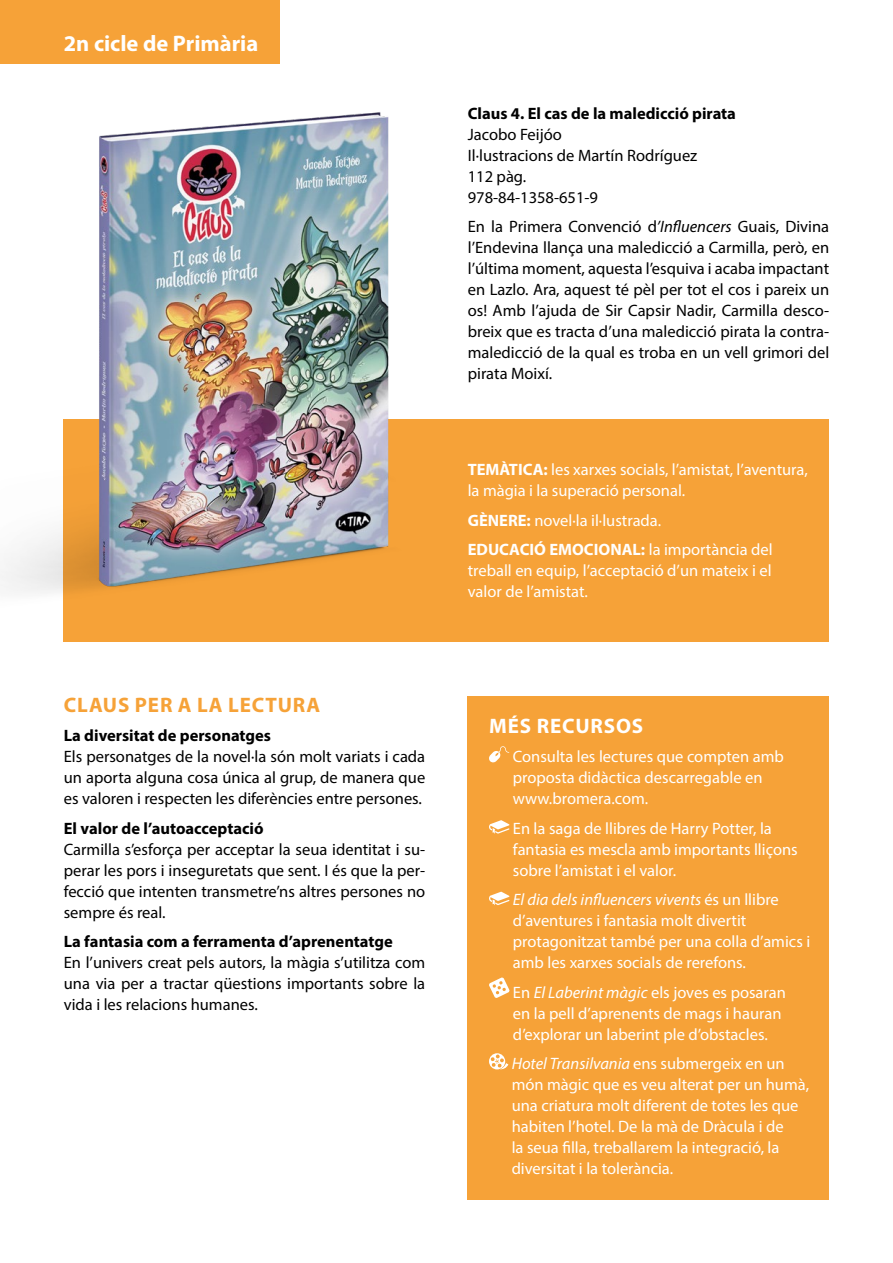
<style>
.page{position:relative;width:893px;height:1263px;background:#fff}
.page>*{position:absolute;margin:0;border:0;box-sizing:border-box;transform-origin:0 0}
.t1{font:700 22.5px "Myriad Pro";color:#fff}
.Títol_Claus_1{font:700 21px "Myriad Pro";letter-spacing:.04em;color:#f6a238}
.t2{font:700 21px "Myriad Pro";letter-spacing:.04em;color:#fff}
.Temàtica__gènere{font:16.5px/21px "Myriad Pro";color:#fff}
.Text{font:16.5px/21px "Myriad Pro";color:#000;text-align:justify}
.Títol_Claus_2{font:700 16.5px "Myriad Pro";color:#000}
.s1{font-style:italic}
.s2{font-weight:700}
</style>
<div class="page">
<div style="left:64px;top:419px;width:765px;height:223px;background:#f6a238"></div>
<div style="left:468px;top:696px;width:361px;height:503px;background:#f6a238"></div>
<div style="left:0;top:0;width:280px;height:64px;background:#f6a238"></div>
<img style="left:0;top:112px;width:389px;height:512px">
<svg style="left:489px;top:746px;width:20px;height:17px"></svg>
<svg style="left:489px;top:820px;width:20px;height:14px"></svg>
<svg style="left:489px;top:892px;width:20px;height:13px"></svg>
<svg style="left:489px;top:977px;width:21px;height:21px"></svg>
<svg style="left:489px;top:1053px;width:19px;height:16px"></svg>
<h1 class="t1" style="left:64px;top:29px;width:196px">2n cicle de Primària</h1>
<p class="Títol_Claus_1" style="left:64px;top:691px;width:258px">CLAUS PER A LA LECTURA</p>
<p class="Títol_Claus_2" style="left:64px;top:725px;width:209px">La diversitat de personatges</p>
<p class="Text" style="left:64px;top:746px;width:363px">Els personatges de la novel·la són molt variats i cada un aporta alguna cosa única al grup, de manera que es valoren i respecten les diferències entre persones.</p>
<p class="Títol_Claus_2" style="left:64px;top:817px;width:201px">El valor de l’autoacceptació</p>
<p class="Text" style="left:64px;top:838px;width:363px">Carmilla s’esforça per acceptar la seua identitat i su&shy;perar les pors i inseguretats que sent. I és que la per&shy;fecció que intenten transmetre’ns altres persones no sempre és real.</p>
<p class="Títol_Claus_2" style="left:64px;top:931px;width:331px">La fantasia com a ferramenta d’aprenentatge</p>
<p class="Text" style="left:64px;top:952px;width:363px">En l’univers creat pels autors, la màgia s’utilitza com una via per a tractar qüestions importants sobre la vida i les relacions humanes.</p>
<p class="Títol_Claus_2" style="left:468px;top:102px;width:270px">Claus 4. El cas de la maledicció pirata</p>
<p class="Text" style="left:468px;top:123px;width:231px;text-align:left">Jacobo Feijóo<br>Il·lustracions de Martín Rodríguez<br>112 pàg.<br>978-84-1358-651-9</p>
<p class="Text" style="left:468px;top:216px;width:363px">En la Primera Convenció d<span class="s1">’Influencers</span> Guais, Divina l’Endevina llança una maledicció a Carmilla, però, en l’última moment, aquesta l’esquiva i acaba impactant en Lazlo. Ara, aquest té pèl per tot el cos i pareix un os! Amb l’ajuda de Sir Capsir Nadir, Carmilla desco&shy;breix que es tracta d’una maledicció pirata la contra&shy;maledicció de la qual es troba en un vell grimori del pirata Moixí.</p>
<p class="Temàtica__gènere" style="left:468px;top:459px;width:342px"><span class="s2">TEMÀTICA:</span> les xarxes socials, l’amistat, l’aventura, la màgia i la superació personal.</p>
<p class="Temàtica__gènere" style="left:468px;top:509px;width:195px"><span class="s2">GÈNERE:</span> novel·la il·lustrada.</p>
<p class="Temàtica__gènere" style="left:468px;top:539px;width:306px;text-align:justify"><span class="s2">EDUCACIÓ EMOCIONAL:</span> la importància del treball en equip, l’acceptació d’un mateix i el valor de l’amistat.</p>
<p class="t2" style="left:489px;top:712px;width:156px">MÉS RECURSOS</p>
<p class="Temàtica__gènere" style="left:513px;top:746px;width:273px">Consulta les lectures que compten amb proposta didàctica descarregable en www.bromera.com.</p>
<p class="Temàtica__gènere" style="left:513px;top:818px;width:286px">En la saga de llibres de Harry Potter, la fantasia es mescla amb importants lliçons sobre l’amistat i el valor.</p>
<p class="Temàtica__gènere" style="left:513px;top:889px;width:299px"><span class="s1">El dia dels influencers vivents</span> és un llibre d’aventures i fantasia molt divertit protagonitzat també per una colla d’amics i amb les xarxes socials de rerefons.</p>
<p class="Temàtica__gènere" style="left:513px;top:982px;width:275px">En <span class="s1">El Laberint màgic</span> els joves es posaran en la pell d’aprenents de mags i hauran d’explorar un laberint ple d’obstacles.</p>
<p class="Temàtica__gènere" style="left:512px;top:1053px;width:299px"><span class="s1">Hotel Transilvania</span> ens submergeix en un món màgic que es veu alterat per un humà, una criatura molt diferent de totes les que habiten l’hotel. De la mà de Dràcula i de<br>la seua filla, treballarem la integració, la diversitat i la tolerància.</p>
</div>
